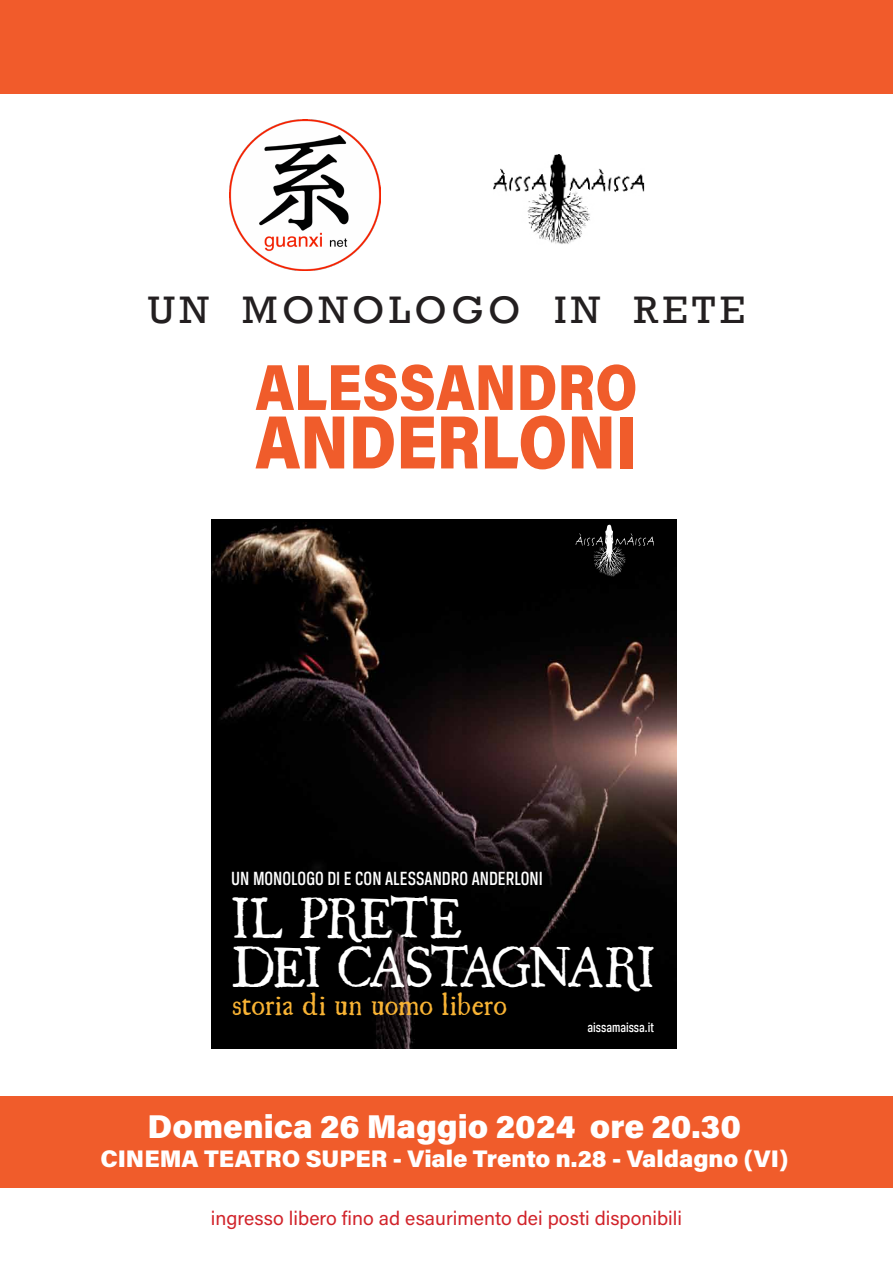
<style>
.page{position:relative;width:893px;height:1263px;background:#fff}
.page>*{position:absolute;margin:0;border:0;box-sizing:border-box;transform-origin:0 0}
.t1{font:75.45px "Acumin Variable Concept";color:#f05c2b;scale:.84 1}
.t2{font:64.95px "Acumin Variable Concept";color:#f05c2b;scale:.84 1}
.t3{font:50.7px/49.1px "Ugly Qua";letter-spacing:-.065em;color:#fff}
.t4{font:39.3px "Rockwell";letter-spacing:.11em;color:#231f20}
.t5{font:33px "Acumin Variable Concept";color:#fff}
.t6{font:28.2px "Ugly Qua";color:#f8b334}
.t7{font:24px "Acumin Variable Concept";color:#fff}
.t8{font:500 20.25px "Breuer Condensed";color:#fff}
.t9{font:19.5px "Acumin Variable Concept";color:#d1232a}
.t10{font:500 14.1px "Breuer Condensed";color:#fff}
</style>
<div class="page">
<div style="left:0;top:1096px;width:893px;height:91px;background:#f05c2b"></div>
<div style="left:0;top:0;width:893px;height:94px;background:#f15b2b"></div>
<img style="left:229px;top:119px;width:151px;height:151px">
<img style="left:211px;top:519px;width:466px;height:529px">
<svg style="left:575px;top:524px;width:79px;height:53px"></svg>
<img style="left:493px;top:154px;width:151px;height:90px">
<p class="t4" style="left:148px;top:287px;width:598px">UN MONOLOGO IN RETE</p>
<p class="t2" style="left:255px;top:343px;width:456px">ALESSANDRO</p>
<p class="t1" style="left:255px;top:390px;width:457px">ANDERLONI</p>
<p class="t8" style="left:231px;top:867px;width:313px">UN MONOLOGO DI E CON ALESSANDRO ANDERLONI</p>
<p class="t3" style="left:231px;top:892px;width:426px">IL PRETE<br>DEI CASTAGNARI</p>
<p class="t6" style="left:232px;top:983px;width:276px">storia di un uomo libero</p>
<p class="t10" style="left:587px;top:1020px;width:68px">aissamaissa.it</p>
<p class="t5" style="left:148px;top:1104px;width:595px">Domenica 26 Maggio 2024 ore 20.30</p>
<p class="t7" style="left:100px;top:1142px;width:689px">CINEMA TEATRO SUPER - Viale Trento n.28 - Valdagno (VI)</p>
<p class="t9" style="left:211px;top:1205px;width:473px">ingresso libero fino ad esaurimento dei posti disponibili</p>
</div>
